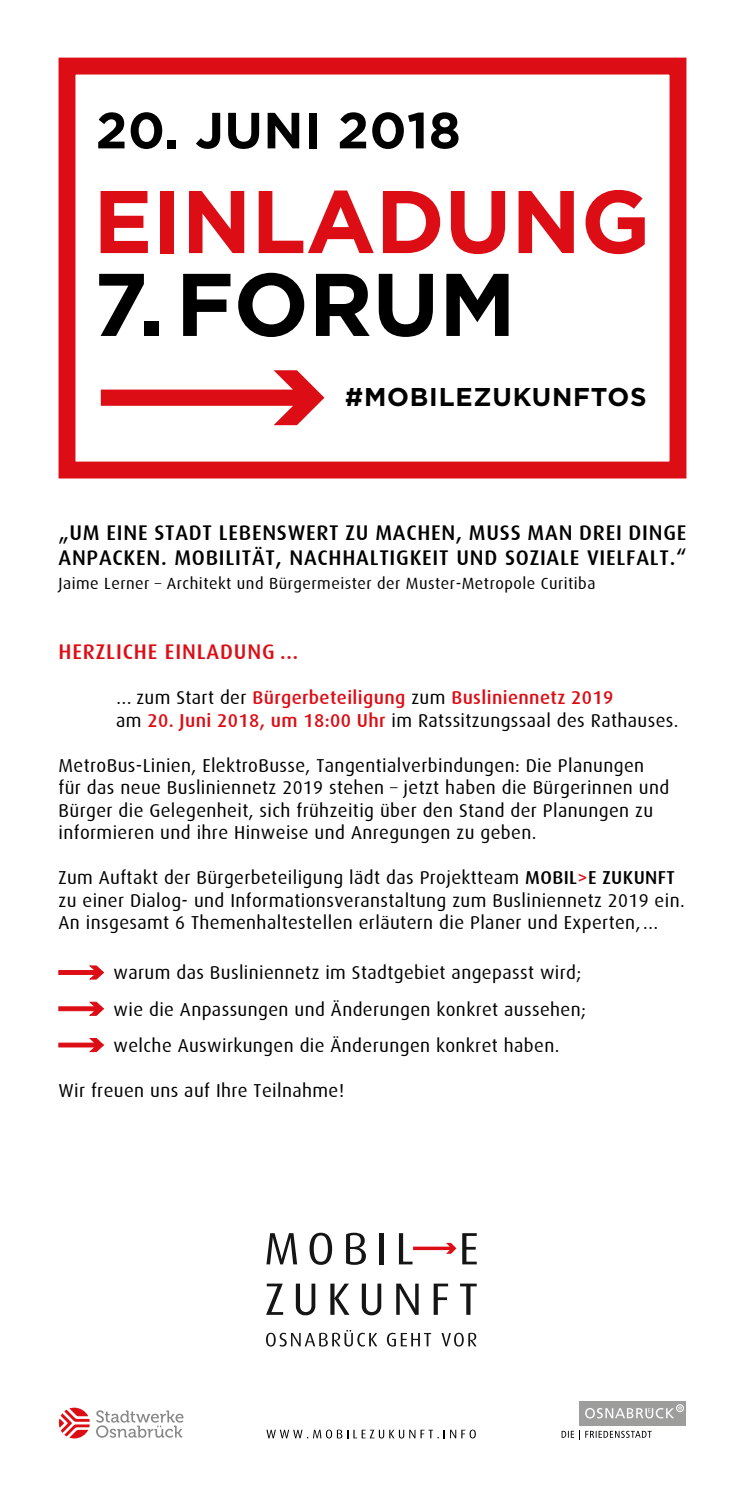
<style>
.page{position:relative;width:745px;height:1489px;background:#fff}
.page>*{position:absolute;margin:0;border:0;box-sizing:border-box;transform-origin:0 0}
.t1{font:700 88.62px "Gotham";letter-spacing:-.005em;color:#dc0d15}
.t2{font:700 88.62px "Gotham";letter-spacing:-.005em;color:#000}
.t3{font:700 50.75px "Gotham";letter-spacing:.01em;color:#000}
.t4{font:700 25.75px "Gotham";letter-spacing:.03em;color:#000}
.t5{font:500 21.25px/25.6px "Dax";letter-spacing:.035em;color:#000}
.t6{font:500 21.25px "Dax";letter-spacing:.04em;color:#dc0d15}
.t7{font:18.75px/22.5px "Dax";letter-spacing:.02em;color:#000}
.t8{font:500 18.75px/22.5px "Dax";letter-spacing:.02em;color:#dc0d15}
.t9{font:16.25px "Dax";letter-spacing:.03em;color:#000}
.s1{font-weight:400;color:#000}
.s2{font-weight:500}
.s3{font-weight:500;color:#dc0d15}
</style>
<div class="page">
<div style="left:58px;top:58px;width:628px;height:420px;border:17px solid #dc0d15"></div>
<svg style="left:101px;top:370px;width:223px;height:55px"></svg>
<svg style="left:58px;top:965px;width:46px;height:14px"></svg>
<svg style="left:58px;top:1001px;width:46px;height:14px"></svg>
<svg style="left:58px;top:1038px;width:46px;height:14px"></svg>
<div style="left:579px;top:1401px;width:106px;height:24px;background:#9d9d9c"></div>
<svg style="left:585px;top:1404px;width:98px;height:14px"></svg>
<svg style="left:579px;top:1430px;width:72px;height:9px"></svg>
<svg style="left:561px;top:1430px;width:12px;height:7px"></svg>
<svg style="left:96px;top:1410px;width:87px;height:27px"></svg>
<svg style="left:59px;top:1407px;width:31px;height:31px"></svg>
<svg style="left:266px;top:1429px;width:178px;height:9px"></svg>
<svg style="left:450px;top:1429px;width:25px;height:9px"></svg>
<svg style="left:266px;top:1233px;width:31px;height:31px"></svg>
<svg style="left:309px;top:1232px;width:23px;height:32px"></svg>
<svg style="left:346px;top:1232px;width:19px;height:32px"></svg>
<hr style="left:379px;top:1233px;width:4px;height:31px;background:#151515">
<svg style="left:462px;top:1233px;width:14px;height:31px"></svg>
<svg style="left:266px;top:1283px;width:17px;height:31px"></svg>
<svg style="left:295px;top:1283px;width:20px;height:32px"></svg>
<svg style="left:330px;top:1283px;width:19px;height:31px"></svg>
<svg style="left:361px;top:1283px;width:20px;height:32px"></svg>
<svg style="left:396px;top:1283px;width:22px;height:31px"></svg>
<svg style="left:433px;top:1283px;width:15px;height:31px"></svg>
<svg style="left:460px;top:1283px;width:16px;height:31px"></svg>
<svg style="left:398px;top:1233px;width:58px;height:31px"></svg>
<svg style="left:266px;top:1329px;width:111px;height:17px"></svg>
<svg style="left:386px;top:1332px;width:45px;height:14px"></svg>
<svg style="left:441px;top:1332px;width:35px;height:14px"></svg>
<h2 class="t3" style="left:96px;top:97px;width:366px">20. JUNI 2018</h2>
<h1 class="t1" style="left:93px;top:163px;width:558px">EINLADUNG</h1>
<h1 class="t2" style="left:93px;top:246px;width:424px">7. FORUM</h1>
<h3 class="t4" style="left:345px;top:380px;width:302px">#MOBILEZUKUNFTOS</h3>
<p class="t5" style="left:58px;top:519px;width:629px">„UM EINE STADT LEBENSWERT ZU MACHEN, MUSS MAN DREI DINGE<br>ANPACKEN. MOBILITÄT, NACHHALTIGKEIT UND SOZIALE VIELFALT.“</p>
<p class="t9" style="left:58px;top:574px;width:538px">Jaime Lerner – Architekt und Bürgermeister der Muster-Metropole Curitiba</p>
<p class="t6" style="left:58px;top:640px;width:241px">HERZLICHE EINLADUNG …</p>
<p class="t8" style="left:116px;top:686px;width:563px"><span class="s1">… zum Start der</span> Bürgerbeteiligung <span class="s1">zum</span> Busliniennetz 2019<br><span class="s1">am</span> 20. Juni 2018, um 18:00 Uhr <span class="s1">im Ratssitzungssaal des Rathauses.</span></p>
<p class="t7" style="left:58px;top:754px;width:612px">MetroBus-Linien, ElektroBusse, Tangentialverbindungen: Die Planungen für das neue Busliniennetz 2019 stehen – jetzt haben die Bürgerinnen und Bürger die Gelegenheit, sich frühzeitig über den Stand der Planungen zu informieren und ihre Hinweise und Anregungen zu geben.</p>
<p class="t7" style="left:58px;top:866px;width:627px">Zum Auftakt der Bürgerbeteiligung lädt das Projektteam <span class="s2">MOBIL</span><span class="s3">&gt;</span><span class="s2">E ZUKUNFT </span>zu einer Dialog- und Informationsveranstaltung zum Busliniennetz 2019 ein.<br>An insgesamt 6 Themenhaltestellen erläutern die Planer und Experten,…</p>
<p class="t7" style="left:113px;top:954px;width:473px;line-height:36.2px">warum das Busliniennetz im Stadtgebiet angepasst wird; wie die Anpassungen und Änderungen konkret aussehen; welche Auswirkungen die Änderungen konkret haben.</p>
<p class="t7" style="left:58px;top:1079px;width:287px">Wir freuen uns auf Ihre Teilnahme!</p>
</div>
